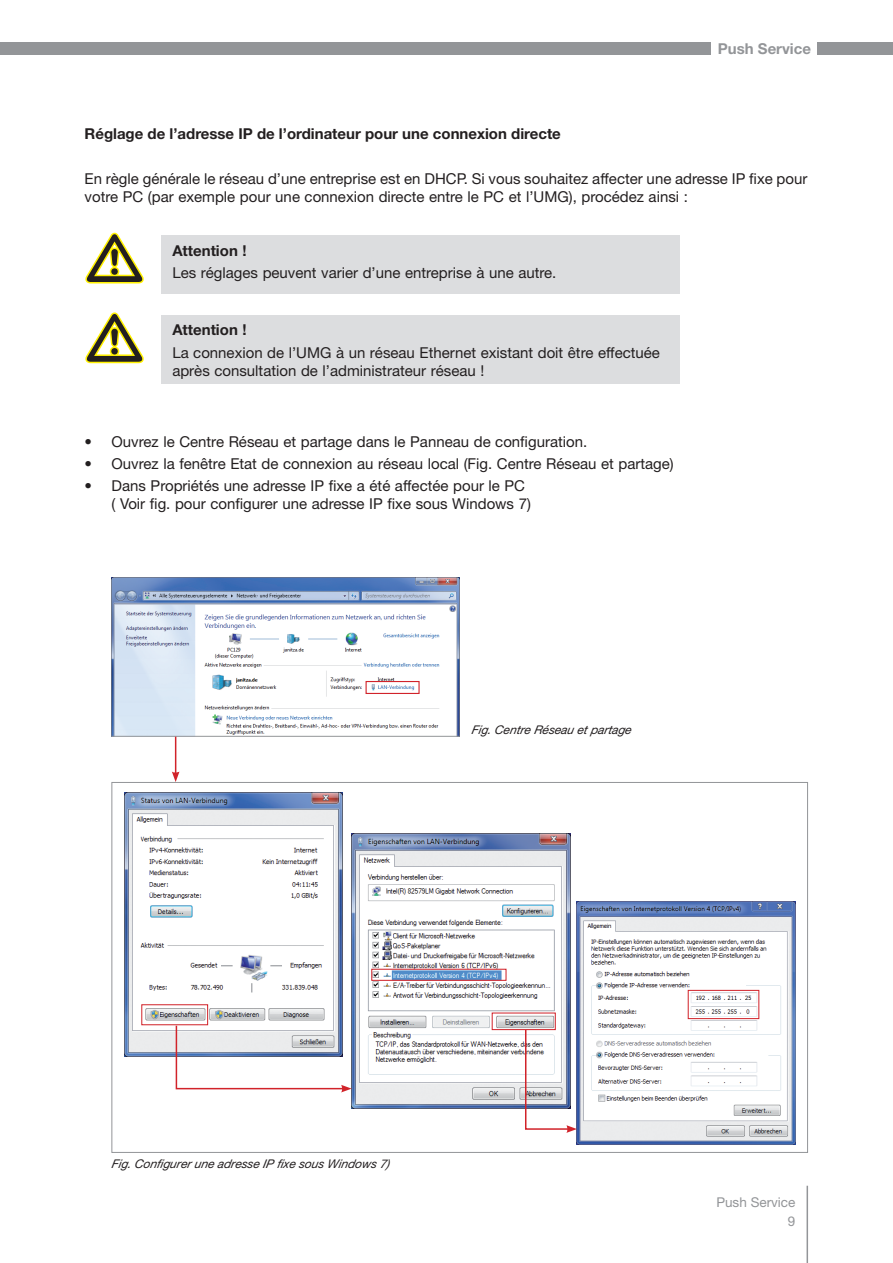
<style>
.page{position:relative;width:893px;height:1263px;background:#fff}
.page>*{position:absolute;margin:0;border:0;box-sizing:border-box;transform-origin:0 0}
.t1{font:15px/18px "Helvetica Neue LT";color:#231f20}
.t2{font:700 15px "Helvetica Neue LT";color:#231f20}
.t3{font:700 15px "Helvetica Neue LT";color:#939598}
.t4{font:13.5px/19.5px "Helvetica Neue LT";color:#939598;text-align:right}
.t5{font:italic 12px "Helvetica Neue LT";color:#231f20}
</style>
<div class="page">
<div style="left:818px;top:43px;width:75px;height:12px;background:#939598"></div>
<div style="left:0;top:43px;width:711px;height:12px;background:#939598"></div>
<hr style="left:806px;top:1186px;width:2px;height:77px;background:#939598">
<div style="left:161px;top:235px;width:519px;height:59px;background:#dcdddf"></div>
<div style="left:161px;top:315px;width:519px;height:68px;background:#dcdddf"></div>
<img style="left:111px;top:577px;width:349px;height:159px">
<div style="left:366px;top:681px;width:54px;height:13px;border:1px solid #d1232a"></div>
<img style="left:124px;top:792px;width:219px;height:264px">
<div style="left:141px;top:1004px;width:67px;height:21px;border:1px solid #d1232a"></div>
<img style="left:352px;top:833px;width:218px;height:275px">
<div style="left:371px;top:969px;width:135px;height:12px;border:1px solid #d1232a"></div>
<div style="left:492px;top:1012px;width:64px;height:18px;border:1px solid #d1232a"></div>
<img style="left:577px;top:901px;width:218px;height:243px">
<div style="left:688px;top:990px;width:71px;height:29px;border:1px solid #d1232a"></div>
<svg style="left:175px;top:1024px;width:177px;height:68px"></svg>
<svg style="left:524px;top:1028px;width:53px;height:105px"></svg>
<hr style="left:111px;top:736px;width:349px;height:1px;background:#939598">
<hr style="left:175px;top:737px;width:1px;height:37px;background:#d1232a">
<svg style="left:172px;top:771px;width:7px;height:11px"></svg>
<svg style="left:85px;top:232px;width:59px;height:52px"></svg>
<svg style="left:85px;top:312px;width:59px;height:52px"></svg>
<p class="t3" style="left:718px;top:40px;width:95px">Push Service</p>
<p class="t2" style="left:85px;top:125px;width:478px">Réglage de l’adresse IP de l’ordinateur pour une connexion directe</p>
<p class="t1" style="left:85px;top:169px;width:724px">En règle générale le réseau d’une entreprise est en DHCP. Si vous souhaitez affecter une adresse IP fixe pour votre PC (par exemple pour une connexion directe entre le PC et l’UMG), procédez ainsi :</p>
<p class="t2" style="left:172px;top:241px;width:76px">Attention !</p>
<p class="t1" style="left:172px;top:263px;width:385px">Les réglages peuvent varier d’une entreprise à une autre.</p>
<p class="t2" style="left:172px;top:321px;width:76px">Attention !</p>
<p class="t1" style="left:172px;top:343px;width:489px">La connexion de l’UMG à un réseau Ethernet existant doit être effectuée après consultation de l’administrateur réseau !</p>
<p class="t1" style="left:85px;top:432px;width:504px">• Ouvrez le Centre Réseau et partage dans le Panneau de configuration.</p>
<p class="t1" style="left:85px;top:454px;width:591px">• Ouvrez la fenêtre Etat de connexion au réseau local (Fig. Centre Réseau et partage)</p>
<p class="t1" style="left:112px;top:477px;width:421px;text-indent:-27px">• Dans Propriétés une adresse IP fixe a été affectée pour le PC ( Voir fig. pour configurer une adresse IP fixe sous Windows 7)</p>
<p class="t5" style="left:471px;top:723px;width:164px">Fig. Centre Réseau et partage</p>
<p class="t5" style="left:111px;top:1156px;width:280px">Fig. Configurer une adresse IP fixe sous Windows 7)</p>
<p class="t4" style="left:716px;top:1192px;width:81px">Push Service<br>9</p>
</div>
